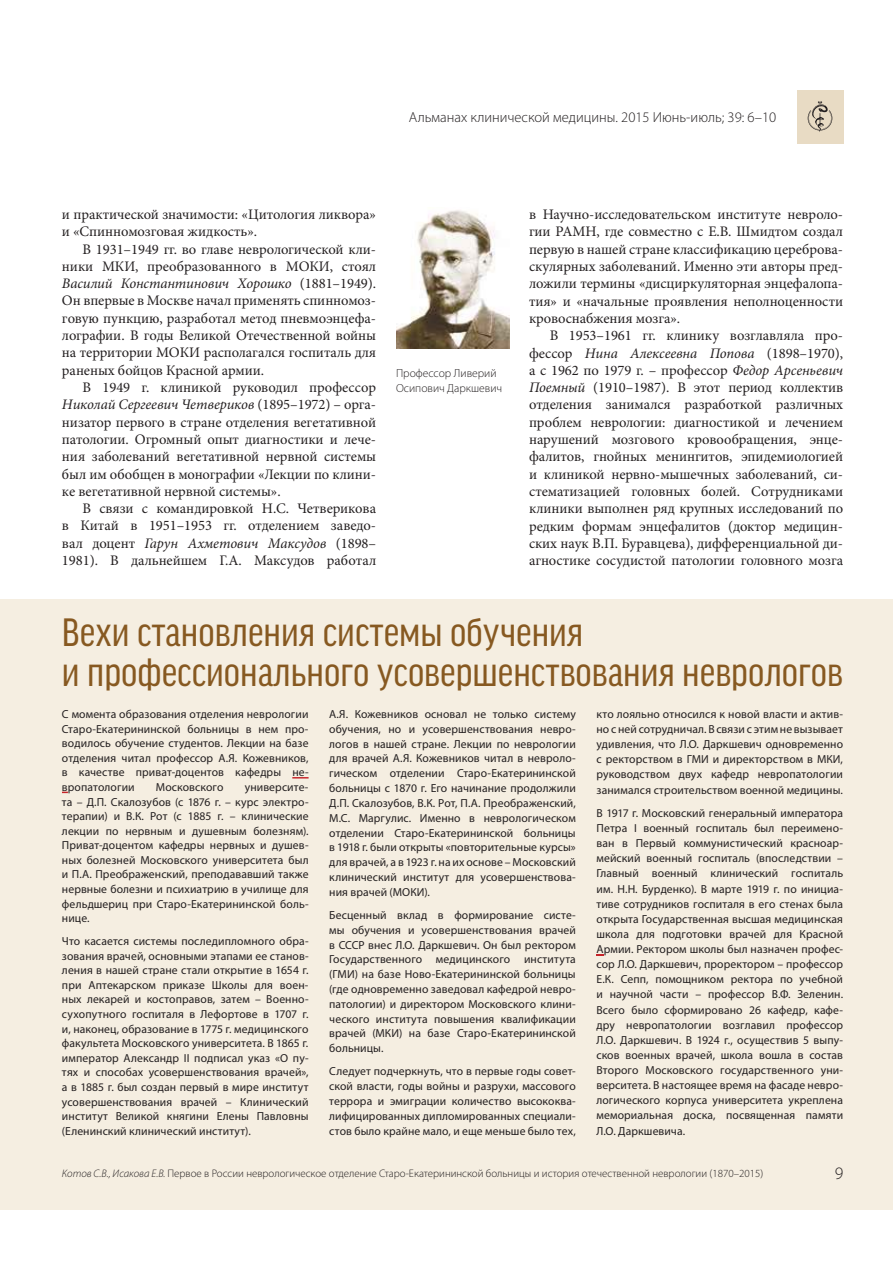
<style>
.page{position:relative;width:893px;height:1263px;background:#fff}
.page>*{position:absolute;margin:0;border:0;box-sizing:border-box;transform-origin:0 0}
.t1{font:condensed 42.3px/40px "Good Headline Pro";color:#875921}
.t2{font:300 17.55px "Myriad Pro";color:#231f20}
.t3{font:14.55px/17.2px "Minion Pro";letter-spacing:-.005em;color:#231f20;text-align:justify}
.t4{font:300 14.55px "Myriad Pro";color:#231f20}
.t5{font:11.7px/14.5px "Myriad Pro";letter-spacing:.01em;color:#231f20;text-align:justify}
.t6{font:300 11.7px/14.5px "Myriad Pro";color:#231f20}
.t7{font:300 10.95px "Myriad Pro";color:#231f20}
.s1{font-style:italic}
</style>
<div class="page">
<div style="left:0;top:599px;width:892px;height:611px;background:#f5eee1"></div>
<img style="left:396px;top:210px;width:113px;height:139px">
<div style="left:797px;top:90px;width:46px;height:53px;background:#e8dbc4"></div>
<svg style="left:808px;top:101px;width:24px;height:31px"></svg>
<svg style="left:292px;top:777px;width:17px;height:2px"></svg>
<p class="t4" style="left:409px;top:109px;width:369px">Альманах клинической медицины. 2015 Июнь-июль; 39: 6–10</p>
<p class="t3" style="left:62px;top:205px;width:316px">и практической значимости: «Цитология ликвора» и «Спинномозговая жидкость».</p>
<p class="t3" style="left:62px;top:240px;width:316px;text-indent:21px">В 1931–1949 гг. во главе неврологической кли&shy;ники МКИ, преобразованного в МОКИ, стоял <span class="s1">Василий Константинович Хорошко</span> (1881–1949).<br>Он впервые в Москве начал применять спинномоз&shy;говую пункцию, разработал метод пневмоэнцефа&shy;лографии. В годы Великой Отечественной войны на территории МОКИ располагался госпиталь для раненых бойцов Красной армии.</p>
<p class="t3" style="left:62px;top:378px;width:316px;text-indent:21px">В 1949 г. клиникой руководил профессор <span class="s1">Николай Сергеевич Четвериков</span> (1895–1972) – орга&shy;низатор первого в стране отделения вегетативной патологии. Огромный опыт диагностики и лече&shy;ния заболеваний вегетативной нервной системы был им обобщен в монографии «Лекции по клини&shy;ке вегетативной нервной системы».</p>
<p class="t3" style="left:62px;top:499px;width:316px;text-indent:21px">В связи с командировкой Н.С. Четверикова в Китай в 1951–1953 гг. отделением заведо&shy;вал доцент <span class="s1">Гарун Ахметович Максудов</span> (1898– 1981). В дальнейшем Г.А. Максудов работал</p>
<p class="t6" style="left:396px;top:366px;width:107px">Профессор Ливерий<br>Осипович Даркшевич</p>
<p class="t3" style="left:529px;top:205px;width:316px">в Научно-исследовательском институте невроло&shy;гии РАМН, где совместно с Е.В. Шмидтом создал первую в нашей стране классификацию цереброва&shy;скулярных заболеваний. Именно эти авторы пред&shy;ложили термины «дисциркуляторная энцефалопа&shy;тия» и «начальные проявления неполноценности кровоснабжения мозга».</p>
<p class="t3" style="left:529px;top:327px;width:316px;text-indent:21px">В 1953–1961 гг. клинику возглавляла про&shy;фессор <span class="s1">Нина Алексеевна Попова</span> (1898–1970), а с 1962 по 1979 г. – профессор <span class="s1">Федор Арсеньевич Поемный</span> (1910–1987). В этот период коллектив отделения занимался разработкой различных проблем неврологии: диагностикой и лечением нарушений мозгового кровообращения, энце&shy;фалитов, гнойных менингитов, эпидемиологией и клиникой нервно-мышечных заболеваний, си&shy;стематизацией головных болей. Сотрудниками клиники выполнен ряд крупных исследований по редким формам энцефалитов (доктор медицин&shy;ских наук В.П. Буравцева), дифференциальной ди&shy;агностике сосудистой патологии головного мозга</p>
<h1 class="t1" style="left:62px;top:611px;width:782px">Вехи становления системы обучения<br>и профессионального усовершенствования неврологов</h1>
<p class="t5" style="left:62px;top:708px;width:248px">С момента образования отделения неврологии Старо-Екатерининской больницы в нем про&shy;водилось обучение студентов. Лекции на базе отделения читал профессор А.Я. Кожевников, в качестве приват-доцентов кафедры не&shy;вропатологии</p>
<p class="t5" style="left:156px;top:780px;width:69px">Московского</p>
<p class="t5" style="left:62px;top:780px;width:248px;text-indent:183px">университе&shy;та – Д.П. Скалозубов (с 1876 г. – курс электро&shy;терапии) и В.К. Рот (с 1885 г. – клинические лекции по нервным и душевным болезням).<br>Приват-доцентом кафедры нервных и душев&shy;ных болезней Московского университета был и П.А. Преображенский, преподававший также нервные болезни и психиатрию в училище для фельдшериц при Старо-Екатерининской боль&shy;нице.</p>
<p class="t5" style="left:62px;top:935px;width:248px">Что касается системы последипломного обра&shy;зования врачей, основными этапами ее станов&shy;ления в нашей стране стали открытие в 1654 г. при Аптекарском приказе Школы для воен&shy;ных лекарей и костоправов, затем – Военно&shy;сухопутного госпиталя в Лефортове в 1707 г. и, наконец, образование в 1775 г. медицинского факультета Московского университета. В 1865 г. император Александр II подписал указ «О пу&shy;тях и способах усовершенствования врачей», а в 1885 г. был создан первый в мире институт усовершенствования врачей – Клинический институт Великой княгини Елены Павловны (Еленинский клинический институт).</p>
<p class="t5" style="left:329px;top:707px;width:248px">А.Я. Кожевников основал не только систему обучения, но и усовершенствования невро&shy;логов в нашей стране. Лекции по неврологии для врачей А.Я. Кожевников читал в невроло&shy;гическом отделении Старо-Екатерининской больницы с 1870 г. Его начинание продолжили Д.П. Скалозубов, В.К. Рот, П.А. Преображенский, М.С. Маргулис. Именно в неврологическом отделении Старо-Екатерининской больницы в 1918 г. были открыты «повторительные курсы» для врачей, а в 1923 г. на их основе – Московский клинический институт для усовершенствова&shy;ния врачей (МОКИ).</p>
<p class="t5" style="left:329px;top:908px;width:248px">Бесценный вклад в формирование систе&shy;мы обучения и усовершенствования врачей в СССР внес Л.О. Даркшевич. Он был ректором Государственного медицинского института (ГМИ) на базе Ново-Екатерининской больницы (где одновременно заведовал кафедрой невро&shy;патологии) и директором Московского клини&shy;ческого института повышения квалификации врачей (МКИ) на базе Старо-Екатерининской больницы.</p>
<p class="t5" style="left:329px;top:1065px;width:248px">Следует подчеркнуть, что в первые годы совет&shy;ской власти, годы войны и разрухи, массового террора и эмиграции количество высококва&shy;лифицированных дипломированных специали&shy;стов было крайне мало, и еще меньше было тех,</p>
<p class="t5" style="left:596px;top:707px;width:248px;line-height:15.1px">кто лояльно относился к новой власти и актив&shy;но с ней сотрудничал. В связи с этим не вызывает удивления, что Л.О. Даркшевич одновременно с ректорством в ГМИ и директорством в МКИ, руководством двух кафедр невропатологии занимался строительством военной медицины.</p>
<p class="t5" style="left:596px;top:806px;width:248px;line-height:15.1px">В 1917 г. Московский генеральный императора Петра I военный госпиталь был переимено&shy;ван в Первый коммунистический красноар&shy;мейский военный госпиталь (впоследствии – Главный военный клинический госпиталь им. Н.Н. Бурденко). В марте 1919 г. по инициа&shy;тиве сотрудников госпиталя в его стенах была открыта Государственная высшая медицинская школа для подготовки врачей для Красной Армии. Ректором школы был назначен профес&shy;сор Л.О. Даркшевич, проректором – профессор Е.К. Сепп, помощником ректора по учебной и научной части – профессор В.Ф. Зеленин.<br>Всего было сформировано 26 кафедр, кафе&shy;дру невропатологии возглавил профессор Л.О. Даркшевич. В 1924 г., осуществив 5 выпу&shy;сков военных врачей, школа вошла в состав Второго Московского государственного уни&shy;верситета. В настоящее время на фасаде невро&shy;логического корпуса университета укреплена мемориальная доска, посвященная памяти Л.О. Даркшевича.</p>
<p class="t7" style="left:62px;top:1167px;width:703px"><span class="s1">Котов С.В., Исакова Е.В.</span> Первое в России неврологическое отделение Старо-Екатерининской больницы и история отечественной неврологии (1870–2015)</p>
<h2 class="t2" style="left:835px;top:1163px;width:10px">9</h2>
</div>
